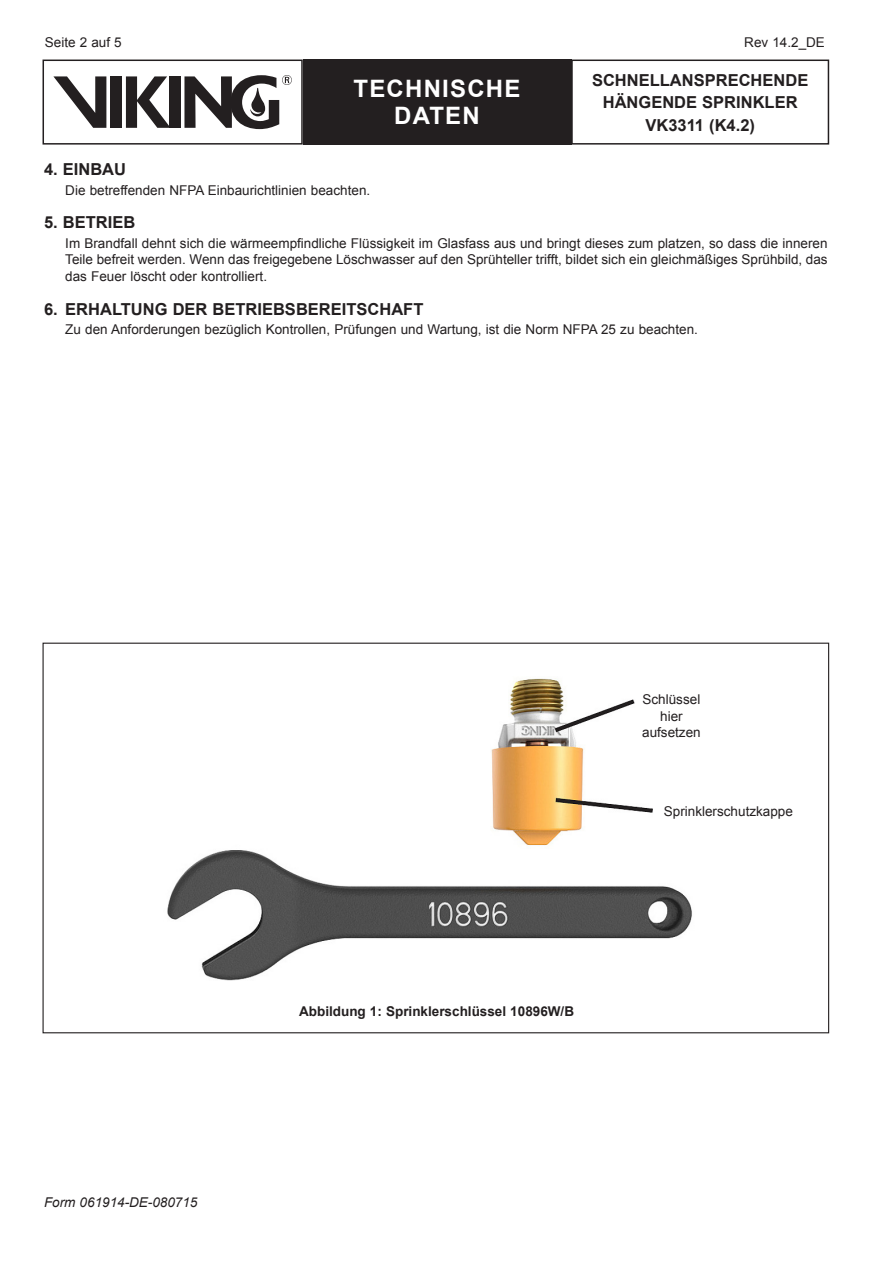
<style>
.page{position:relative;width:893px;height:1263px;background:#fff}
.page>*{position:absolute;margin:0;border:0;box-sizing:border-box;transform-origin:0 0}
.t1{font:700 24px/27px "Arial";letter-spacing:.05em;color:#fff;text-align:center}
.heading_1{font:700 16.5px/22.5px "Arial";color:#231f20;text-align:center}
.body{font:13.5px/16.5px "Arial";color:#231f20;text-align:justify}
.body-2{font:700 13.5px "Arial";color:#231f20}
.t2{font:italic 13.5px "Arial";color:#231f20}
</style>
<div class="page">
<div style="left:571px;top:60px;width:258px;height:85px;border:2px solid #231f20"></div>
<div style="left:303px;top:60px;width:268px;height:85px;background:#231f20"></div>
<div style="left:169px;top:76px;width:11px;height:52px;background:#231f20"></div>
<div style="left:111px;top:76px;width:11px;height:52px;background:#231f20"></div>
<svg style="left:126px;top:76px;width:43px;height:52px"></svg>
<svg style="left:53px;top:76px;width:53px;height:52px"></svg>
<svg style="left:184px;top:75px;width:108px;height:54px"></svg>
<div style="left:43px;top:60px;width:260px;height:85px;border:2px solid #231f20"></div>
<img style="left:167px;top:678px;width:525px;height:303px">
<p class="body" style="left:45px;top:34px;width:78px">Seite 2 auf 5</p>
<p class="body" style="left:744px;top:34px;width:82px">Rev 14.2_DE</p>
<h1 class="t1" style="left:354px;top:76px;width:168px">TECHNISCHE<br>DATEN</h1>
<p class="heading_1" style="left:592px;top:69px;width:218px">SCHNELLANSPRECHENDE<br>HÄNGENDE SPRINKLER<br>VK3311 (K4.2)</p>
<p class="heading_1" style="left:44px;top:159px;width:84px">4. EINBAU</p>
<p class="body" style="left:65px;top:182px;width:306px">Die betreffenden NFPA Einbaurichtlinien beachten.</p>
<p class="heading_1" style="left:44px;top:212px;width:93px">5. BETRIEB</p>
<p class="body" style="left:65px;top:235px;width:764px">Im Brandfall dehnt sich die wärmeempfindliche Flüssigkeit im Glasfass aus und bringt dieses zum platzen, so dass die inneren Teile befreit werden. Wenn das freigegebene Löschwasser auf den Sprühteller trifft, bildet sich ein gleichmäßiges Sprühbild, das das Feuer löscht oder kontrolliert.</p>
<p class="heading_1" style="left:44px;top:298px;width:381px">6. ERHALTUNG DER BETRIEBSBEREITSCHAFT</p>
<p class="body" style="left:65px;top:321px;width:634px">Zu den Anforderungen bezüglich Kontrollen, Prüfungen und Wartung, ist die Norm NFPA 25 zu beachten.</p>
<p class="body" style="left:642px;top:691px;width:59px;text-align:center">Schlüssel hier</p>
<p class="body" style="left:642px;top:724px;width:60px">aufsetzen</p>
<p class="t2" style="left:44px;top:1194px;width:155px">Form 061914-DE-080715</p>
<p class="body-2" style="left:299px;top:1002px;width:276px">Abbildung 1: Sprinklerschlüssel 10896W/B</p>
<p class="body" style="left:664px;top:803px;width:131px">Sprinklerschutzkappe</p>
</div>
